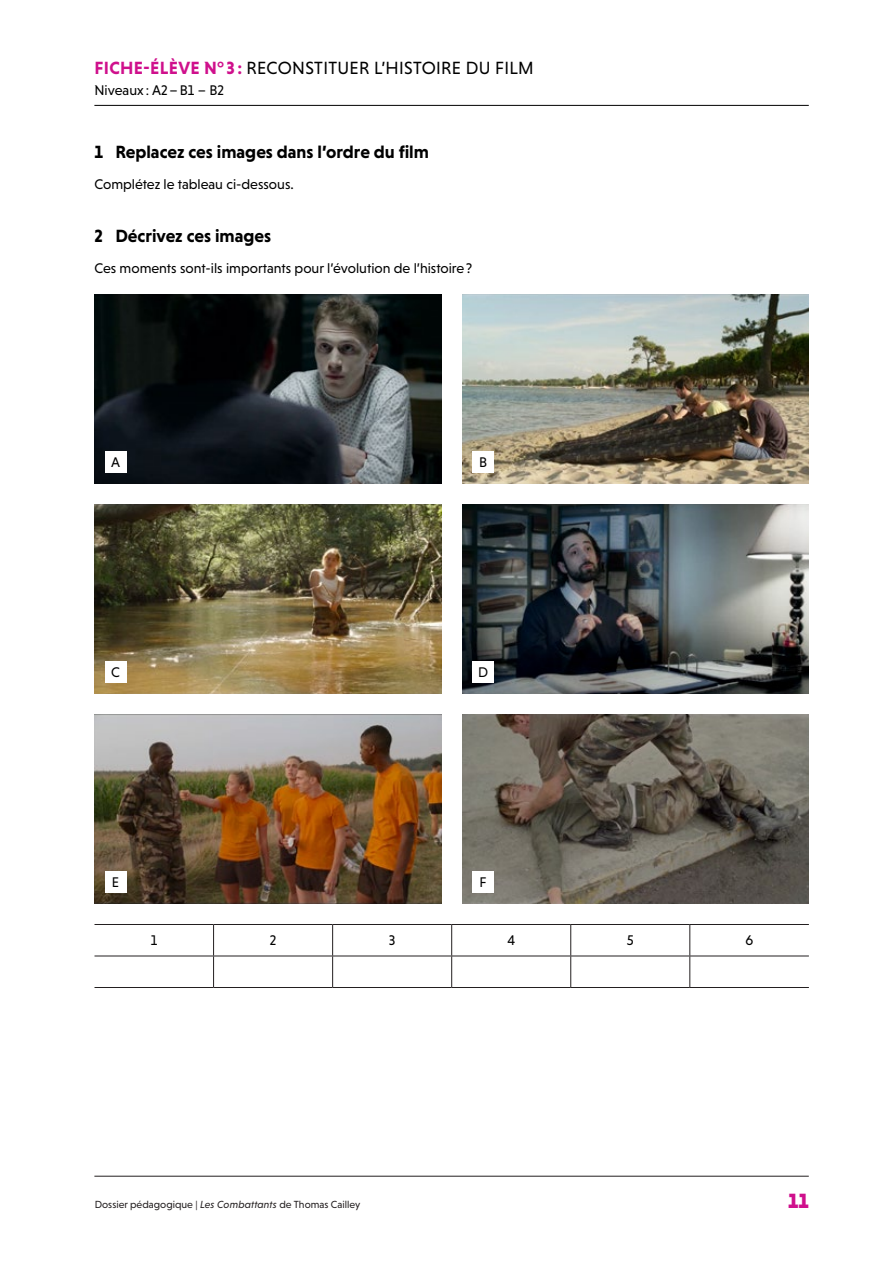
<style>
.page{position:relative;width:893px;height:1263px;background:#fff}
.page>*{position:absolute;margin:0;border:0;box-sizing:border-box;transform-origin:0 0}
.t1{font:900 21px "Niveau Grotesk";color:#cf108c}
.t2{font:700 18px "Niveau Grotesk";color:#000}
.t3{font:18px "Niveau Grotesk";letter-spacing:.015em;color:#000}
.t4{font:14.25px "Niveau Grotesk";color:#000}
.t5{font:10.5px "Niveau Grotesk";color:#231f20}
.s1{font-weight:700;color:#cf108c}
.s2{font-style:italic}
</style>
<div class="page">
<hr style="left:94px;top:1176px;width:715px;height:1px;background:#231f20">
<hr style="left:94px;top:105px;width:715px;height:1px;background:#000">
<img style="left:94px;top:294px;width:347px;height:189px">
<img style="left:94px;top:504px;width:347px;height:189px">
<img style="left:94px;top:714px;width:347px;height:189px">
<img style="left:462px;top:294px;width:346px;height:189px">
<img style="left:462px;top:504px;width:347px;height:189px">
<img style="left:462px;top:714px;width:346px;height:189px">
<div style="left:105px;top:452px;width:21px;height:20px;background:#fff"></div>
<div style="left:105px;top:662px;width:21px;height:20px;background:#fff"></div>
<div style="left:105px;top:872px;width:21px;height:21px;background:#fff"></div>
<div style="left:472px;top:452px;width:22px;height:20px;background:#fff"></div>
<div style="left:472px;top:662px;width:22px;height:20px;background:#fff"></div>
<div style="left:472px;top:872px;width:22px;height:21px;background:#fff"></div>
<hr style="left:94px;top:924px;width:120px;height:1px;background:#231f20">
<hr style="left:214px;top:924px;width:119px;height:1px;background:#231f20">
<hr style="left:213px;top:925px;width:1px;height:31px;background:#231f20">
<hr style="left:333px;top:924px;width:119px;height:1px;background:#231f20">
<hr style="left:332px;top:925px;width:1px;height:31px;background:#231f20">
<hr style="left:452px;top:924px;width:119px;height:1px;background:#231f20">
<hr style="left:451px;top:925px;width:1px;height:31px;background:#231f20">
<hr style="left:571px;top:924px;width:119px;height:1px;background:#231f20">
<hr style="left:570px;top:925px;width:1px;height:31px;background:#231f20">
<hr style="left:690px;top:924px;width:119px;height:1px;background:#231f20">
<hr style="left:689px;top:925px;width:1px;height:31px;background:#231f20">
<hr style="left:94px;top:956px;width:120px;height:1px;background:#231f20">
<hr style="left:214px;top:956px;width:119px;height:1px;background:#231f20">
<hr style="left:213px;top:956px;width:1px;height:31px;background:#231f20">
<hr style="left:333px;top:956px;width:119px;height:1px;background:#231f20">
<hr style="left:332px;top:956px;width:1px;height:31px;background:#231f20">
<hr style="left:452px;top:956px;width:119px;height:1px;background:#231f20">
<hr style="left:451px;top:956px;width:1px;height:31px;background:#231f20">
<hr style="left:571px;top:956px;width:119px;height:1px;background:#231f20">
<hr style="left:570px;top:956px;width:1px;height:31px;background:#231f20">
<hr style="left:690px;top:956px;width:119px;height:1px;background:#231f20">
<hr style="left:689px;top:956px;width:1px;height:31px;background:#231f20">
<hr style="left:94px;top:987px;width:120px;height:1px;background:#231f20">
<hr style="left:214px;top:987px;width:119px;height:1px;background:#231f20">
<hr style="left:333px;top:987px;width:119px;height:1px;background:#231f20">
<hr style="left:452px;top:987px;width:119px;height:1px;background:#231f20">
<hr style="left:571px;top:987px;width:119px;height:1px;background:#231f20">
<hr style="left:690px;top:987px;width:119px;height:1px;background:#231f20">
<p class="t3" style="left:95px;top:57px;width:441px"><span class="s1">FICHE-ÉLÈVE N° 3 :</span> RECONSTITUER L’HISTOIRE DU FILM</p>
<p class="t4" style="left:94px;top:82px;width:131px">Niveaux : A2–B1 – B2</p>
<p class="t2" style="left:94px;top:141px;width:336px">1 Replacez ces images dans l’ordre du film</p>
<p class="t4" style="left:94px;top:176px;width:201px">Complétez le tableau ci-dessous.</p>
<p class="t2" style="left:94px;top:225px;width:178px">2 Décrivez ces images</p>
<p class="t4" style="left:94px;top:260px;width:379px">Ces moments sont-ils importants pour l’évolution de l’histoire?</p>
<p class="t4" style="left:111px;top:454px;width:10px">A</p>
<p class="t4" style="left:479px;top:454px;width:9px">B</p>
<p class="t4" style="left:111px;top:664px;width:10px">C</p>
<p class="t4" style="left:478px;top:664px;width:12px">D</p>
<p class="t4" style="left:112px;top:874px;width:9px">E</p>
<p class="t4" style="left:480px;top:874px;width:9px">F</p>
<p class="t4" style="left:151px;top:932px;width:8px">1</p>
<p class="t4" style="left:270px;top:932px;width:8px">2</p>
<p class="t4" style="left:389px;top:932px;width:8px">3</p>
<p class="t4" style="left:507px;top:932px;width:9px">4</p>
<p class="t4" style="left:627px;top:932px;width:9px">5</p>
<p class="t4" style="left:745px;top:932px;width:9px">6</p>
<p class="t5" style="left:95px;top:1198px;width:267px">Dossier pédagogique | <span class="s2">Les Combattants</span> de Thomas Cailley</p>
<h1 class="t1" style="left:788px;top:1188px;width:22px">11</h1>
</div>
